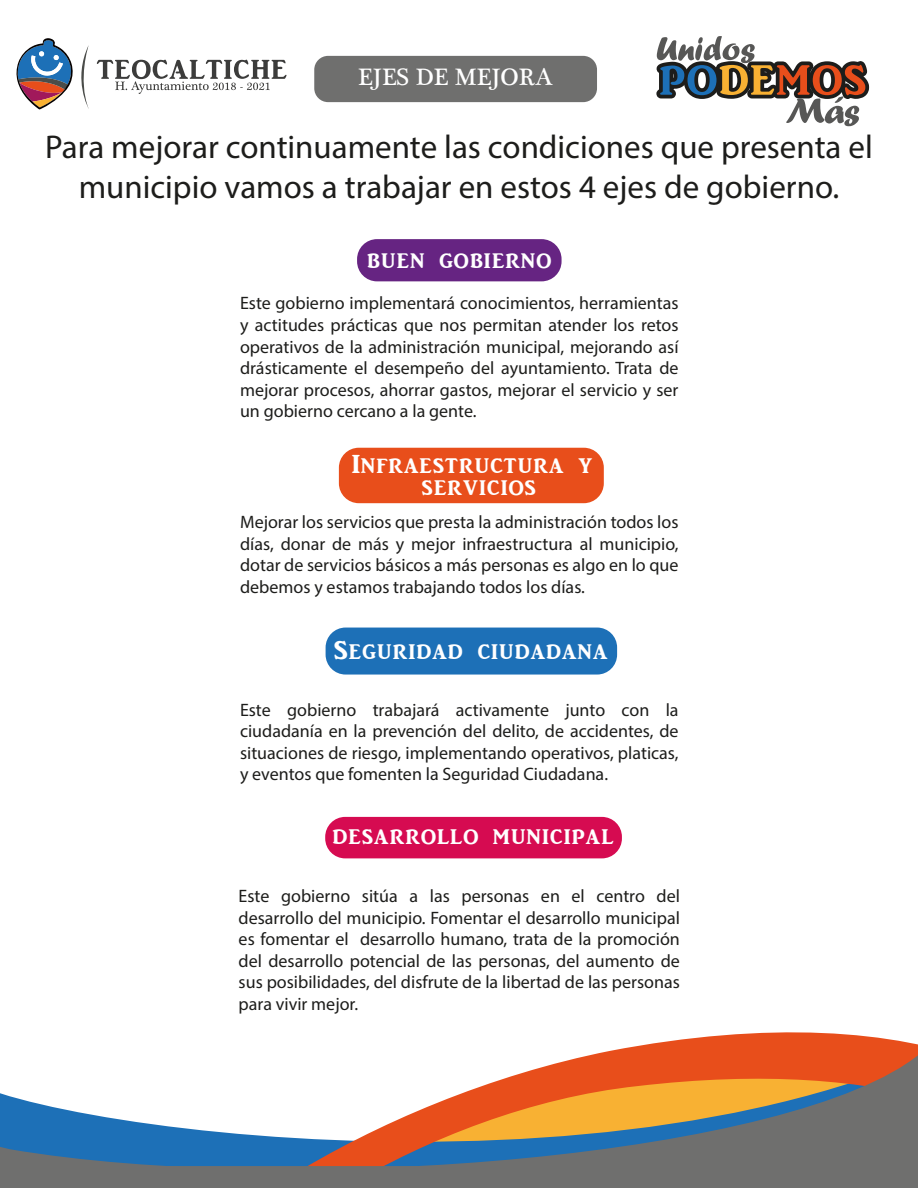
<style>
.page{position:relative;width:918px;height:1188px;background:#fff}
.page>*{position:absolute;margin:0;border:0;box-sizing:border-box;transform-origin:0 0}
.t1{font:33px/39.6px "Myriad Pro";color:#1d1d1b;text-align:center}
.t2{font:26.85px/21.6px "ARJULIAN";letter-spacing:.04em;color:#fff;text-align:center}
.t3{font:24.3px "Plantagenet Cherokee";color:#fff}
.t4{font:18px/21.6px "Myriad Pro";color:#1d1d1b;text-align:justify}
</style>
<div class="page">
<div style="left:357px;top:239px;width:205px;height:42px;background:#662482;border-radius:20px"></div>
<div style="left:326px;top:628px;width:291px;height:47px;background:#1d70b7;border-radius:20px"></div>
<div style="left:339px;top:448px;width:265px;height:55px;background:#e84e1b;border-radius:20px"></div>
<div style="left:325px;top:817px;width:297px;height:41px;background:#d60b51;border-radius:20px"></div>
<div style="left:314px;top:56px;width:283px;height:46px;background:#6f6f6e;border-radius:14px"></div>
<svg style="left:16px;top:38px;width:73px;height:72px"></svg>
<svg style="left:97px;top:60px;width:190px;height:34px"></svg>
<svg style="left:656px;top:36px;width:214px;height:90px"></svg>
<svg style="left:1px;top:1032px;width:917px;height:98px"></svg>
<svg style="left:1px;top:1130px;width:917px;height:58px;background:#64727f"></svg>
<h3 class="t3" style="left:358px;top:61px;width:196px">EJES DE MEJORA</h3>
<h1 class="t1" style="left:45px;top:127px;width:829px">Para mejorar continuamente las condiciones que presenta el municipio vamos a trabajar en estos 4 ejes de gobierno.</h1>
<h2 class="t2" style="left:367px;top:249px;width:186px">buen gobierno</h2>
<p class="t4" style="left:240px;top:292px;width:440px">Este gobierno implementará conocimientos, herramientas y actitudes prácticas que nos permitan atender los retos operativos de la administración municipal, mejorando así drásticamente el desempeño del ayuntamiento. Trata de mejorar procesos, ahorrar gastos, mejorar el servicio y ser un gobierno cercano a la gente.</p>
<h2 class="t2" style="left:352px;top:454px;width:242px">Infraestructura y servicios</h2>
<p class="t4" style="left:240px;top:511px;width:440px">Mejorar los servicios que presta la administración todos los días, donar de más y mejor infraestructura al municipio, dotar de servicios básicos a más personas es algo en lo que debemos y estamos trabajando todos los días.</p>
<h2 class="t2" style="left:334px;top:640px;width:275px">Seguridad ciudadana</h2>
<p class="t4" style="left:240px;top:699px;width:440px">Este gobierno trabajará activamente junto con la ciudadanía en la prevención del delito, de accidentes, de situaciones de riesgo, implementando operativos, platicas, y eventos que fomenten la Seguridad Ciudadana.</p>
<h2 class="t2" style="left:333px;top:825px;width:282px">desarrollo municipal</h2>
<p class="t4" style="left:239px;top:885px;width:443px">Este gobierno sitúa a las personas en el centro del desarrollo del municipio. Fomentar el desarrollo municipal es fomentar el desarrollo humano, trata de la promoción del desarrollo potencial de las personas, del aumento de sus posibilidades, del disfrute de la libertad de las personas para vivir mejor.</p>
</div>
